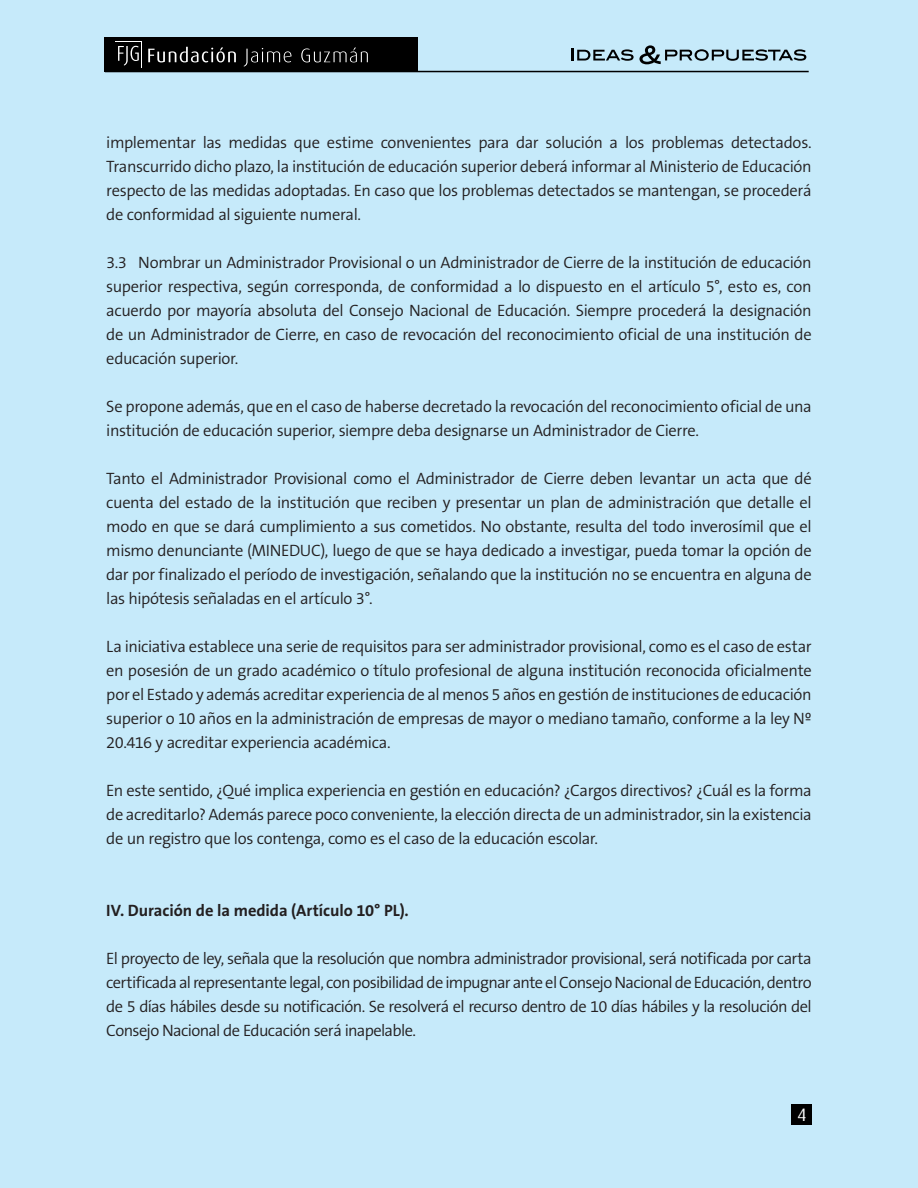
<style>
.page{position:relative;width:918px;height:1188px;background:#c6eafa}
.page>*{position:absolute;margin:0;border:0;box-sizing:border-box;transform-origin:0 0}
.t1{font:18px "Dax";color:#fff}
.t2{font:300 16.5px/24px "The Sans B4";letter-spacing:-.025em;color:#231f20;text-align:justify}
.t3{font:700 16.5px "The Sans B7";letter-spacing:-.005em;color:#231f20}
</style>
<div class="page">
<div style="left:792px;top:1104px;width:20px;height:20px;background:#000"></div>
<svg style="left:571px;top:45px;width:235px;height:19px"></svg>
<hr style="left:105px;top:71px;width:704px;height:1px;background:#000">
<div style="left:105px;top:37px;width:313px;height:35px;background:#000"></div>
<svg style="left:115px;top:41px;width:27px;height:27px"></svg>
<div style="left:116px;top:42px;width:25px;height:25px;background:#000"></div>
<svg style="left:118px;top:46px;width:21px;height:20px"></svg>
<svg style="left:148px;top:47px;width:220px;height:20px"></svg>
<p class="t2" style="left:106px;top:131px;width:707px">implementar las medidas que estime convenientes para dar solución a los problemas detectados.<br>Transcurrido dicho plazo, la institución de educación superior deberá informar al Ministerio de Educación respecto de las medidas adoptadas. En caso que los problemas detectados se mantengan, se procederá de conformidad al siguiente numeral.</p>
<p class="t2" style="left:106px;top:251px;width:707px">3.3 Nombrar un Administrador Provisional o un Administrador de Cierre de la institución de educación superior respectiva, según corresponda, de conformidad a lo dispuesto en el artículo 5°, esto es, con acuerdo por mayoría absoluta del Consejo Nacional de Educación. Siempre procederá la designación de un Administrador de Cierre, en caso de revocación del reconocimiento oficial de una institución de educación superior.</p>
<p class="t2" style="left:106px;top:395px;width:707px">Se propone además, que en el caso de haberse decretado la revocación del reconocimiento oficial de una institución de educación superior, siempre deba designarse un Administrador de Cierre.</p>
<p class="t2" style="left:106px;top:467px;width:707px">Tanto el Administrador Provisional como el Administrador de Cierre deben levantar un acta que dé cuenta del estado de la institución que reciben y presentar un plan de administración que detalle el modo en que se dará cumplimiento a sus cometidos. No obstante, resulta del todo inverosímil que el mismo denunciante (MINEDUC), luego de que se haya dedicado a investigar, pueda tomar la opción de dar por finalizado el período de investigación, señalando que la institución no se encuentra en alguna de las hipótesis señaladas en el artículo 3°.</p>
<p class="t2" style="left:106px;top:635px;width:707px">La iniciativa establece una serie de requisitos para ser administrador provisional, como es el caso de estar en posesión de un grado académico o título profesional de alguna institución reconocida oficialmente por el Estado y además acreditar experiencia de al menos 5 años en gestión de instituciones de educación superior o 10 años en la administración de empresas de mayor o mediano tamaño, conforme a la ley Nº 20.416 y acreditar experiencia académica.</p>
<p class="t2" style="left:106px;top:779px;width:707px">En este sentido, ¿Qué implica experiencia en gestión en educación? ¿Cargos directivos? ¿Cuál es la forma de acreditarlo? Además parece poco conveniente, la elección directa de un administrador, sin la existencia de un registro que los contenga, como es el caso de la educación escolar.</p>
<p class="t3" style="left:106px;top:902px;width:304px">IV. Duración de la medida (Artículo 10° PL).</p>
<p class="t2" style="left:106px;top:947px;width:707px">El proyecto de ley, señala que la resolución que nombra administrador provisional, será notificada por carta certificada al representante legal, con posibilidad de impugnar ante el Consejo Nacional de Educación, dentro de 5 días hábiles desde su notificación. Se resolverá el recurso dentro de 10 días hábiles y la resolución del Consejo Nacional de Educación será inapelable.</p>
<p class="t1" style="left:797px;top:1104px;width:11px">4</p>
</div>
